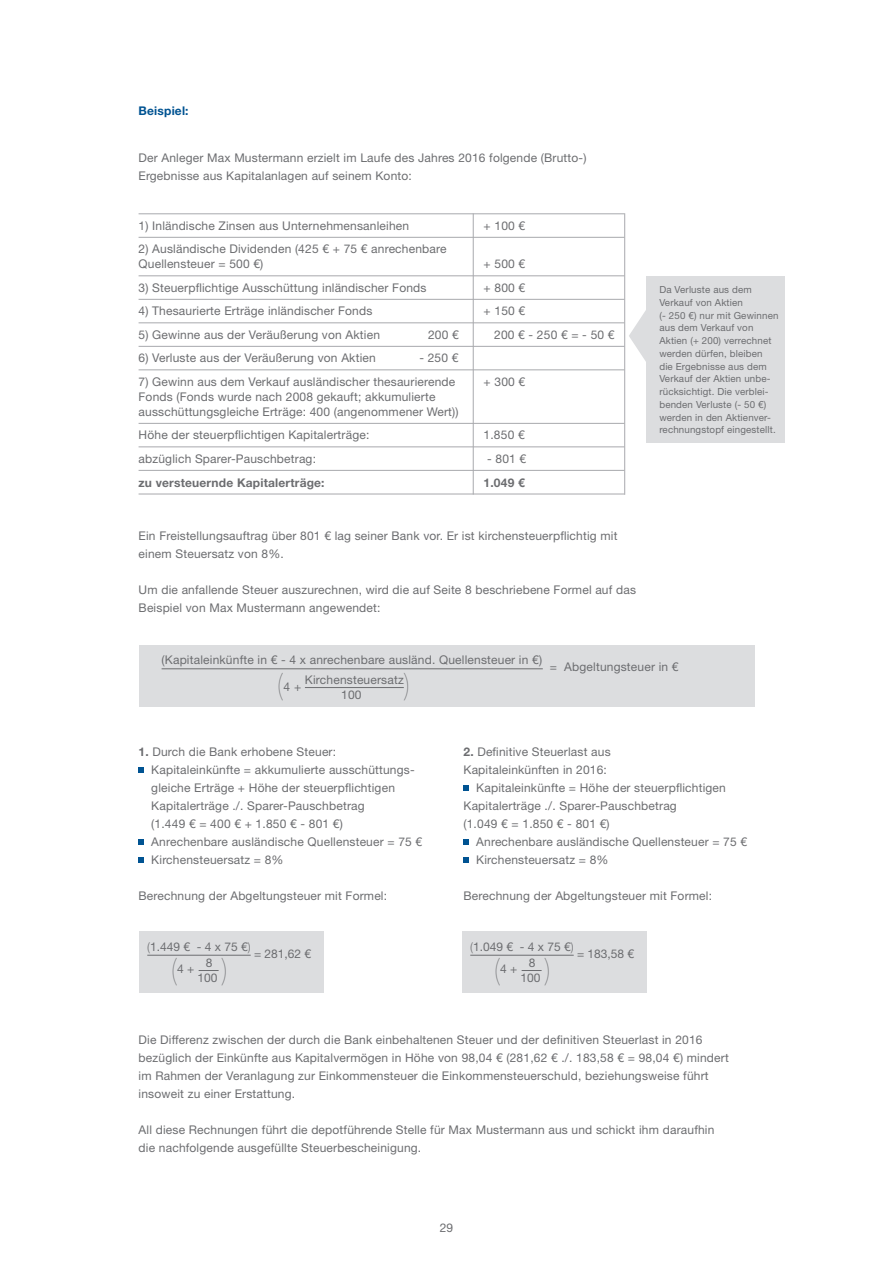
<style>
.page{position:relative;width:893px;height:1263px;background:#fff}
.page>*{position:absolute;margin:0;border:0;box-sizing:border-box;transform-origin:0 0}
.t1{font:200 30.3px "Helvetica Neue LT Std";color:#6c6d70}
.t2{font:12px/18px "Helvetica Neue LT Std";letter-spacing:.015em;color:#6c6d70}
.t3{font:700 12px "Helvetica Neue LT Std";letter-spacing:.015em;color:#6c6d70}
.t4{font:700 12px "Helvetica Neue LT Std";letter-spacing:.015em;color:#005392}
.t5{font:9.75px/12.8px "Helvetica Neue LT Std";letter-spacing:.015em;color:#6c6d70}
.s1{font-weight:700}
.s2{font-weight:300}
</style>
<div class="page">
<svg style="left:139px;top:767px;width:5px;height:5px"></svg>
<svg style="left:139px;top:839px;width:5px;height:5px"></svg>
<svg style="left:139px;top:857px;width:5px;height:5px"></svg>
<svg style="left:463px;top:785px;width:6px;height:5px"></svg>
<svg style="left:463px;top:839px;width:6px;height:5px"></svg>
<svg style="left:463px;top:857px;width:6px;height:5px"></svg>
<div style="left:139px;top:645px;width:615px;height:61px;background:#dcdddf"></div>
<hr style="left:139px;top:213px;width:485px;height:1px;background:#a8a9ad">
<hr style="left:139px;top:237px;width:485px;height:1px;background:#a8a9ad">
<hr style="left:139px;top:275px;width:485px;height:1px;background:#a8a9ad">
<hr style="left:139px;top:299px;width:485px;height:1px;background:#a8a9ad">
<hr style="left:139px;top:322px;width:485px;height:1px;background:#a8a9ad">
<hr style="left:139px;top:346px;width:485px;height:1px;background:#a8a9ad">
<hr style="left:139px;top:369px;width:485px;height:1px;background:#a8a9ad">
<hr style="left:139px;top:423px;width:485px;height:1px;background:#a8a9ad">
<hr style="left:139px;top:446px;width:485px;height:1px;background:#a8a9ad">
<hr style="left:139px;top:470px;width:485px;height:1px;background:#a8a9ad">
<hr style="left:139px;top:494px;width:485px;height:1px;background:#a8a9ad">
<hr style="left:473px;top:213px;width:1px;height:282px;background:#a8a9ad">
<hr style="left:624px;top:213px;width:1px;height:282px;background:#a8a9ad">
<div style="left:647px;top:276px;width:138px;height:167px;background:#dcdddf"></div>
<svg style="left:629px;top:309px;width:18px;height:54px"></svg>
<hr style="left:162px;top:668px;width:381px;height:1px;background:#6c6d70">
<hr style="left:305px;top:687px;width:99px;height:1px;background:#6c6d70">
<div style="left:139px;top:931px;width:185px;height:62px;background:#dcdddf"></div>
<hr style="left:147px;top:955px;width:104px;height:1px;background:#6c6d70">
<svg style="left:199px;top:970px;width:20px;height:1px"></svg>
<div style="left:462px;top:931px;width:185px;height:62px;background:#dcdddf"></div>
<hr style="left:470px;top:955px;width:104px;height:1px;background:#6c6d70">
<svg style="left:522px;top:970px;width:20px;height:1px"></svg>
<p class="t4" style="left:139px;top:103px;width:52px">Beispiel:</p>
<p class="t2" style="left:139px;top:149px;width:449px">Der Anleger Max Mustermann erzielt im Laufe des Jahres 2016 folgende (Brutto-)<br>Ergebnisse aus Kapitalanlagen auf seinem Konto:</p>
<p class="t2" style="left:139px;top:216px;width:272px">1) Inländische Zinsen aus Unternehmensanleihen</p>
<p class="t2" style="left:484px;top:216px;width:43px">+ 100 €</p>
<p class="t2" style="left:139px;top:241px;width:310px;line-height:15px">2) Ausländische Dividenden (425 € + 75 € anrechenbare<br>Quellensteuer = 500 €)</p>
<p class="t2" style="left:484px;top:255px;width:43px">+ 500 €</p>
<p class="t2" style="left:139px;top:278px;width:289px">3) Steuerpflichtige Ausschüttung inländischer Fonds</p>
<p class="t2" style="left:484px;top:278px;width:43px">+ 800 €</p>
<p class="t2" style="left:139px;top:302px;width:235px">4) Thesaurierte Erträge inländischer Fonds</p>
<p class="t2" style="left:484px;top:302px;width:43px">+ 150 €</p>
<p class="t2" style="left:139px;top:325px;width:243px">5) Gewinne aus der Veräußerung von Aktien</p>
<p class="t2" style="left:428px;top:325px;width:32px">200 €</p>
<p class="t2" style="left:494px;top:325px;width:122px">200 € - 250 € = - 50 €</p>
<p class="t2" style="left:139px;top:349px;width:239px">6) Verluste aus der Veräußerung von Aktien</p>
<p class="t2" style="left:419px;top:349px;width:41px">- 250 €</p>
<p class="t2" style="left:139px;top:372px;width:318px">7) Gewinn aus dem Verkauf ausländischer thesaurierende</p>
<p class="t2" style="left:484px;top:372px;width:43px">+ 300 €</p>
<p class="t2" style="left:139px;top:389px;width:322px;line-height:15px">Fonds (Fonds wurde nach 2008 gekauft; akkumulierte ausschüttungsgleiche Erträge: 400 (angenommener Wert))</p>
<p class="t2" style="left:139px;top:426px;width:232px">Höhe der steuerpflichtigen Kapitalerträge:</p>
<p class="t2" style="left:484px;top:426px;width:43px">1.850 €</p>
<p class="t2" style="left:139px;top:449px;width:179px">abzüglich Sparer-Pauschbetrag:</p>
<p class="t2" style="left:487px;top:449px;width:41px">- 801 €</p>
<p class="t3" style="left:139px;top:476px;width:188px">zu versteuernde Kapitalerträge:</p>
<p class="t3" style="left:484px;top:476px;width:43px">1.049 €</p>
<p class="t2" style="left:139px;top:527px;width:480px">Ein Freistellungsauftrag über 801 € lag seiner Bank vor. Er ist kirchensteuerpflichtig mit einem Steuersatz von 8%.</p>
<p class="t2" style="left:139px;top:581px;width:499px">Um die anfallende Steuer auszurechnen, wird die auf Seite 8 beschriebene Formel auf das<br>Beispiel von Max Mustermann angewendet:</p>
<p class="t5" style="left:659px;top:283px;width:121px">Da Verluste aus dem<br>Verkauf von Aktien<br>(- 250 €) nur mit Gewinnen aus dem Verkauf von<br>Aktien (+ 200) verrechnet werden dürfen, bleiben<br>die Ergebnisse aus dem<br>Verkauf der Aktien unbe&shy;rücksichtigt. Die verblei&shy;benden Verluste (- 50 €) werden in den Aktienver&shy;rechnungstopf eingestellt.</p>
<p class="t2" style="left:162px;top:651px;width:382px">(Kapitaleinkünfte in € - 4 x anrechenbare ausländ. Quellensteuer in €)</p>
<h1 class="t1" style="left:277px;top:667px;width:8px">(</h1>
<h1 class="t1" style="left:404px;top:667px;width:8px">)</h1>
<p class="t2" style="left:305px;top:670px;width:100px">Kirchensteuersatz</p>
<p class="t2" style="left:284px;top:677px;width:19px">4 +</p>
<p class="t2" style="left:341px;top:685px;width:22px">100</p>
<p class="t2" style="left:550px;top:658px;width:130px">= Abgeltungsteuer in €</p>
<p class="t2" style="left:151px;top:743px;width:272px;text-indent:-13px"><span class="s1">1.</span> Durch die Bank erhobene Steuer:<br>Kapitaleinkünfte = akkumulierte ausschüttungs&shy;gleiche Erträge + Höhe der steuerpflichtigen Kapitalerträge ./. Sparer-Pauschbetrag<br>(1.449 € = 400 € + 1.850 € - 801 €)<br>Anrechenbare ausländische Quellensteuer = 75 € Kirchensteuersatz = 8%</p>
<p class="t2" style="left:139px;top:887px;width:250px">Berechnung der Abgeltungsteuer mit Formel:</p>
<p class="t2" style="left:463px;top:743px;width:149px"><span class="s1">2.</span> Definitive Steuerlast aus</p>
<p class="t2" style="left:463px;top:761px;width:145px">Kapitaleinkünften in 2016:</p>
<p class="t2" style="left:476px;top:779px;width:251px">Kapitaleinkünfte = Höhe der steuerpflichtigen</p>
<p class="t2" style="left:463px;top:797px;width:215px">Kapitalerträge ./. Sparer-Pauschbetrag</p>
<p class="t2" style="left:463px;top:815px;width:148px">(1.049 € = 1.850 € - 801 €)</p>
<p class="t2" style="left:476px;top:833px;width:272px">Anrechenbare ausländische Quellensteuer = 75 €</p>
<p class="t2" style="left:476px;top:851px;width:134px">Kirchensteuersatz = 8%</p>
<p class="t2" style="left:463px;top:887px;width:250px">Berechnung der Abgeltungsteuer mit Formel:</p>
<p class="t2" style="left:147px;top:937px;width:105px"><span class="s2">(</span>1.449 € - 4 x 75 €<span class="s2">)</span></p>
<p class="t2" style="left:254px;top:945px;width:59px">= 281,62 €</p>
<h1 class="t1" style="left:171px;top:952px;width:8px">(</h1>
<h1 class="t1" style="left:221px;top:952px;width:8px">)</h1>
<p class="t2" style="left:206px;top:954px;width:8px">8</p>
<p class="t2" style="left:177px;top:960px;width:19px">4 +</p>
<p class="t2" style="left:198px;top:969px;width:22px">100</p>
<p class="t2" style="left:470px;top:937px;width:105px"><span class="s2">(</span>1.049 € - 4 x 75 €<span class="s2">)</span></p>
<p class="t2" style="left:577px;top:945px;width:59px">= 183,58 €</p>
<h1 class="t1" style="left:494px;top:952px;width:8px">(</h1>
<h1 class="t1" style="left:544px;top:952px;width:8px">)</h1>
<p class="t2" style="left:529px;top:954px;width:8px">8</p>
<p class="t2" style="left:500px;top:960px;width:19px">4 +</p>
<p class="t2" style="left:521px;top:969px;width:22px">100</p>
<p class="t2" style="left:139px;top:1031px;width:592px">Die Differenz zwischen der durch die Bank einbehaltenen Steuer und der definitiven Steuerlast in 2016 bezüglich der Einkünfte aus Kapitalvermögen in Höhe von 98,04 € (281,62 € ./. 183,58 € = 98,04 €) mindert im Rahmen der Veranlagung zur Einkommensteuer die Einkommensteuerschuld, beziehungsweise führt insoweit zu einer Erstattung.</p>
<p class="t2" style="left:139px;top:1121px;width:577px">All diese Rechnungen führt die depotführende Stelle für Max Mustermann aus und schickt ihm daraufhin die nachfolgende ausgefüllte Steuerbescheinigung.</p>
<p class="t2" style="left:440px;top:1219px;width:15px">29</p>
</div>
